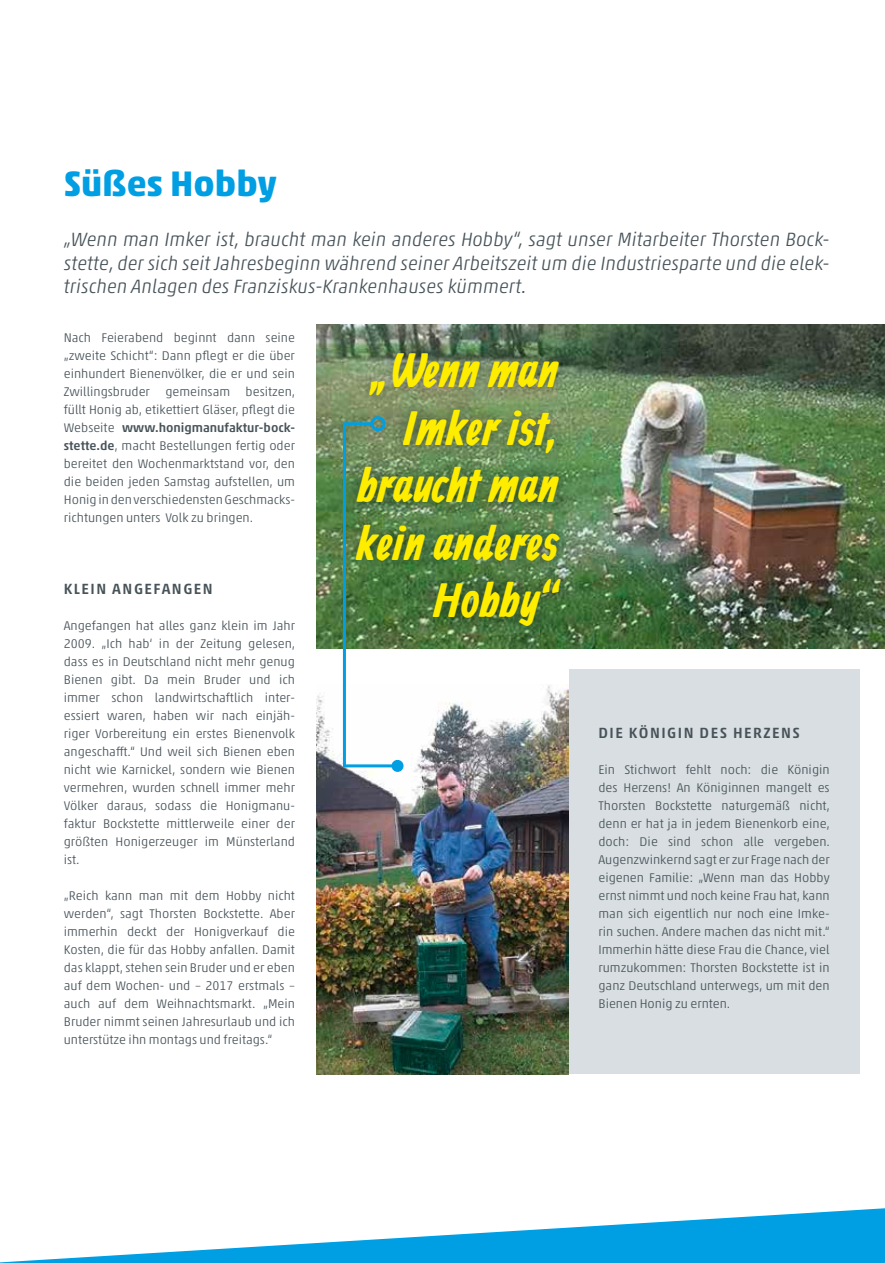
<style>
.page{position:relative;width:885px;height:1263px;background:#fff}
.page>*{position:absolute;margin:0;border:0;box-sizing:border-box;transform-origin:0 0}
.t1{font:700 48px/57.6px "Allan";color:#ffed00;text-align:right}
.t2{font:700 36px "Akko Std";color:#009ee3}
.t3{font:italic 300 19.5px/23.4px "Akko Std";color:#475359;text-align:justify}
.t4{font:500 15px "Akko Std";letter-spacing:.1em;color:#475359}
.t5{font:300 12.75px/18px "Akko Std";color:#475359;text-align:justify}
.s1{font-weight:500}
</style>
<div class="page">
<hr style="left:884px;top:0;width:1px;height:540px;background:#475359">
<div style="left:568px;top:669px;width:291px;height:405px;background:#d8dee1"></div>
<hr style="left:884px;top:540px;width:1px;height:723px;background:#009ee3">
<img style="left:316px;top:324px;width:568px;height:324px">
<img style="left:316px;top:685px;width:252px;height:389px">
<svg style="left:0;top:1208px;width:884px;height:55px"></svg>
<div style="left:343px;top:339px;width:230px;height:301px;background:#000;opacity:.44"></div>
<svg style="left:341px;top:421px;width:59px;height:348px"></svg>
<div style="left:370px;top:416px;width:15px;height:15px;border:3px solid #009ee3;border-radius:50%"></div>
<div style="left:391px;top:760px;width:12px;height:12px;background:#009ee3;border-radius:50%"></div>
<h2 class="t2" style="left:64px;top:161px;width:214px">Süßes Hobby</h2>
<p class="t3" style="left:64px;top:228px;width:767px">„Wenn man Imker ist, braucht man kein anderes Hobby“, sagt unser Mitarbeiter Thorsten Bock&shy;stette, der sich seit Jahresbeginn während seiner Arbeitszeit um die Industriesparte und die elek&shy;trischen Anlagen des Franziskus-Krankenhauses kümmert.</p>
<p class="t5" style="left:64px;top:329px;width:233px">Nach Feierabend beginnt dann seine „zweite Schicht“: Dann pflegt er die über einhundert Bienenvölker, die er und sein Zwillingsbruder gemeinsam besitzen, füllt Honig ab, etikettiert Gläser, pflegt die Webseite <span class="s1">www.honigmanufaktur-bock&shy;stette.de</span>, macht Bestellungen fertig oder bereitet den Wochenmarktstand vor, den die beiden jeden Samstag aufstellen, um Honig in den verschiedensten Geschmacks&shy;richtungen unters Volk zu bringen.</p>
<p class="t4" style="left:64px;top:580px;width:150px">KLEIN ANGEFANGEN</p>
<p class="t5" style="left:64px;top:617px;width:233px">Angefangen hat alles ganz klein im Jahr 2009. „Ich hab‘ in der Zeitung gelesen, dass es in Deutschland nicht mehr genug Bienen gibt. Da mein Bruder und ich immer schon landwirtschaftlich inter&shy;essiert waren, haben wir nach einjäh&shy;riger Vorbereitung ein erstes Bienenvolk angeschafft.“ Und weil sich Bienen eben nicht wie Karnickel, sondern wie Bienen vermehren, wurden schnell immer mehr Völker daraus, sodass die Honigmanu&shy;faktur Bockstette mittlerweile einer der größten Honigerzeuger im Münsterland ist.</p>
<p class="t5" style="left:64px;top:887px;width:233px">„Reich kann man mit dem Hobby nicht werden“, sagt Thorsten Bockstette. Aber immerhin deckt der Honigverkauf die Kosten, die für das Hobby anfallen. Damit das klappt, stehen sein Bruder und er eben auf dem Wochen- und – 2017 erstmals – auch auf dem Weihnachtsmarkt. „Mein Bruder nimmt seinen Jahresurlaub und ich unterstütze ihn montags und freitags.“</p>
<h1 class="t1" style="left:356px;top:341px;width:203px">„Wenn man<br>Imker ist, braucht man kein anderes<br>Hobby“</h1>
<p class="t4" style="left:598px;top:724px;width:203px">DIE KÖNIGIN DES HERZENS</p>
<p class="t5" style="left:598px;top:761px;width:233px">Ein Stichwort fehlt noch: die Königin des Herzens! An Königinnen mangelt es Thorsten Bockstette naturgemäß nicht, denn er hat ja in jedem Bienenkorb eine, doch: Die sind schon alle vergeben.<br>Augenzwinkernd sagt er zur Frage nach der eigenen Familie: „Wenn man das Hobby ernst nimmt und noch keine Frau hat, kann man sich eigentlich nur noch eine Imke&shy;rin suchen. Andere machen das nicht mit.“ Immerhin hätte diese Frau die Chance, viel rumzukommen: Thorsten Bockstette ist in ganz Deutschland unterwegs, um mit den Bienen Honig zu ernten.</p>
</div>
